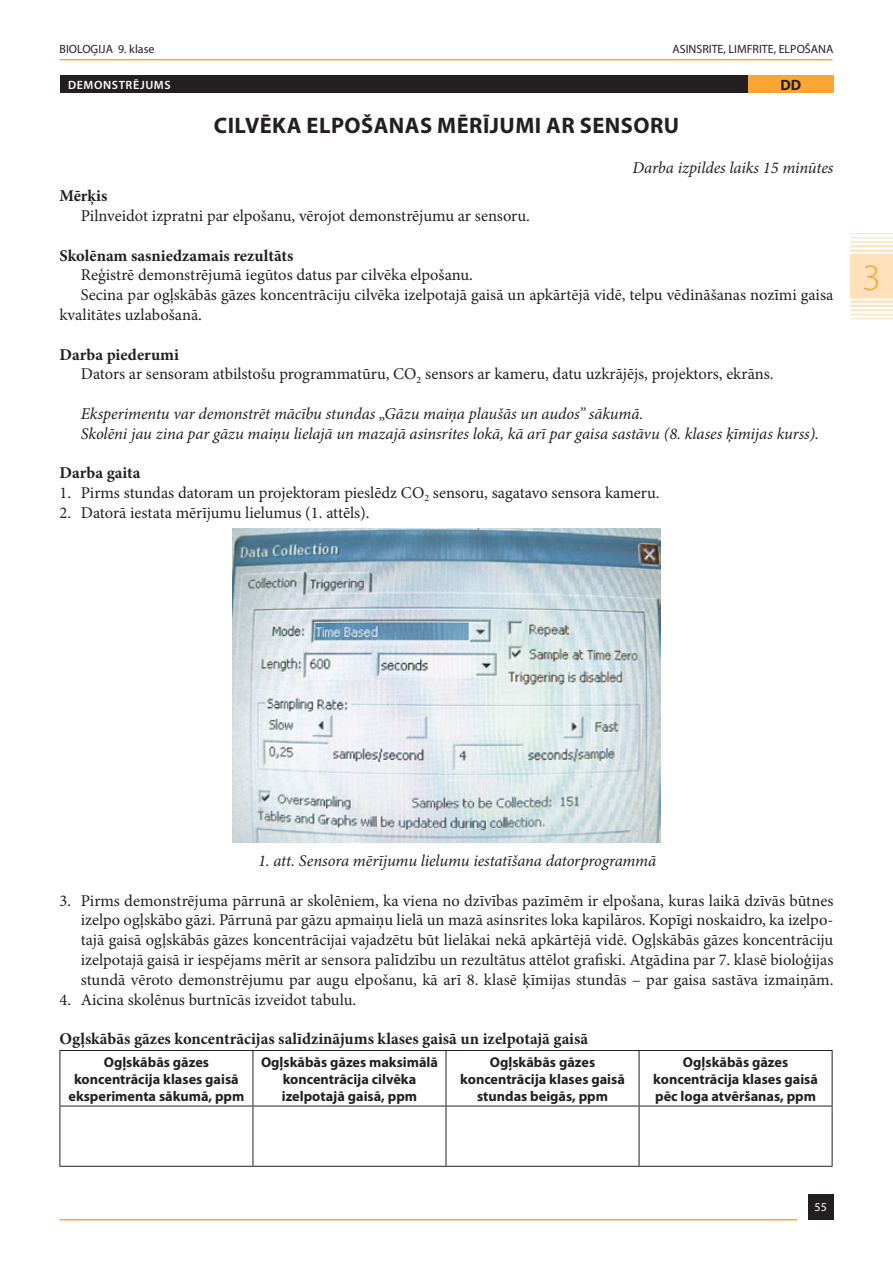
<style>
.page{position:relative;width:893px;height:1263px;background:#fff}
.page>*{position:absolute;margin:0;border:0;box-sizing:border-box;transform-origin:0 0}
.t1{font:300 37.5px "Myriad Pro";color:#faa633}
.t2{font:700 22.5px "Myriad Pro";letter-spacing:.02em;color:#231f20}
.t3{font:16.5px/19.8px "Minion Pro";letter-spacing:-.005em;color:#231f20}
.t4{font:italic 16.5px/19.8px "Minion Pro";letter-spacing:-.005em;color:#231f20}
.t5{font:700 16.5px "Minion Pro";color:#231f20}
.t6{font:700 15px "Myriad Pro";color:#231f20}
.t7{font:700 14.25px/17.1px "Myriad Pro";color:#231f20;text-align:center}
.t8{font:12px "Myriad Pro";color:#231f20}
.t9{font:600 12px "Myriad Pro";letter-spacing:.05em;color:#fff}
.t10{font:12px "Myriad Pro";color:#fff}
.s1{font-weight:700}
</style>
<div class="page">
<hr style="left:60px;top:59px;width:772px;height:1px;background:#faa633">
<div style="left:808px;top:1194px;width:25px;height:25px;background:#231f20"></div>
<hr style="left:60px;top:1219px;width:737px;height:1px;background:#faa633">
<hr style="left:850px;top:233px;width:43px;height:1px;background:#fee0bb">
<hr style="left:850px;top:237px;width:43px;height:1px;background:#fee0bb">
<hr style="left:850px;top:241px;width:43px;height:2px;background:#fee0bb">
<hr style="left:850px;top:245px;width:43px;height:2px;background:#fee0bb">
<hr style="left:850px;top:249px;width:43px;height:3px;background:#fee0bb">
<hr style="left:850px;top:254px;width:43px;height:2px;background:#fee0bb">
<hr style="left:850px;top:296px;width:43px;height:3px;background:#fee0bb">
<hr style="left:850px;top:301px;width:43px;height:2px;background:#fee0bb">
<hr style="left:850px;top:305px;width:43px;height:2px;background:#fee0bb">
<hr style="left:850px;top:309px;width:43px;height:2px;background:#fee0bb">
<hr style="left:850px;top:314px;width:43px;height:1px;background:#fee0bb">
<hr style="left:850px;top:318px;width:43px;height:1px;background:#fee0bb">
<div style="left:850px;top:255px;width:43px;height:43px;background:#fee0bb"></div>
<img style="left:232px;top:528px;width:429px;height:315px">
<hr style="left:60px;top:1050px;width:193px;height:1px;background:#231f20">
<hr style="left:60px;top:1051px;width:1px;height:55px;background:#231f20">
<hr style="left:253px;top:1050px;width:193px;height:1px;background:#231f20">
<hr style="left:253px;top:1051px;width:1px;height:55px;background:#231f20">
<hr style="left:446px;top:1050px;width:193px;height:1px;background:#231f20">
<hr style="left:446px;top:1051px;width:1px;height:55px;background:#231f20">
<hr style="left:639px;top:1050px;width:193px;height:1px;background:#231f20">
<hr style="left:639px;top:1051px;width:1px;height:55px;background:#231f20">
<hr style="left:832px;top:1051px;width:1px;height:55px;background:#231f20">
<hr style="left:60px;top:1106px;width:193px;height:1px;background:#231f20">
<hr style="left:60px;top:1106px;width:1px;height:60px;background:#231f20">
<hr style="left:253px;top:1106px;width:193px;height:1px;background:#231f20">
<hr style="left:253px;top:1106px;width:1px;height:60px;background:#231f20">
<hr style="left:446px;top:1106px;width:193px;height:1px;background:#231f20">
<hr style="left:446px;top:1106px;width:1px;height:60px;background:#231f20">
<hr style="left:639px;top:1106px;width:193px;height:1px;background:#231f20">
<hr style="left:639px;top:1106px;width:1px;height:60px;background:#231f20">
<hr style="left:832px;top:1106px;width:1px;height:60px;background:#231f20">
<hr style="left:60px;top:1166px;width:193px;height:1px;background:#231f20">
<hr style="left:253px;top:1166px;width:193px;height:1px;background:#231f20">
<hr style="left:446px;top:1166px;width:193px;height:1px;background:#231f20">
<hr style="left:639px;top:1166px;width:193px;height:1px;background:#231f20">
<div style="left:60px;top:76px;width:773px;height:17px;background:#231f20"></div>
<div style="left:748px;top:76px;width:85px;height:17px;background:#faa633"></div>
<p class="t8" style="left:60px;top:42px;width:96px">BIOLOĢIJA 9. klase</p>
<p class="t8" style="left:672px;top:42px;width:163px">ASINSRITE, LIMFRITE, ELPOŠANA</p>
<p class="t9" style="left:68px;top:77px;width:104px">DEMONSTRĒJUMS</p>
<p class="t6" style="left:780px;top:75px;width:22px">DD</p>
<h2 class="t2" style="left:214px;top:111px;width:467px">CILVĒKA ELPOŠANAS MĒRĪJUMI AR SENSORU</h2>
<p class="t4" style="left:632px;top:158px;width:203px">Darba izpildes laiks 15 minūtes</p>
<p class="t5" style="left:60px;top:184px;width:49px">Mērķis</p>
<p class="t3" style="left:81px;top:206px;width:451px">Pilnveidot izpratni par elpošanu, vērojot demonstrējumu ar sensoru.</p>
<p class="t5" style="left:60px;top:244px;width:235px">Skolēnam sasniedzamais rezultāts</p>
<p class="t3" style="left:81px;top:265px;width:394px">Reģistrē demonstrējumā iegūtos datus par cilvēka elpošanu.</p>
<p class="t3" style="left:81px;top:285px;width:754px">Secina par ogļskābās gāzes koncentrāciju cilvēka izelpotajā gaisā un apkārtējā vidē, telpu vēdināšanas nozīmi gaisa</p>
<p class="t3" style="left:60px;top:305px;width:144px">kvalitātes uzlabošanā.</p>
<p class="t3" style="left:81px;top:344px;width:694px;text-indent:-21px"><span class="s1">Darba piederumi<br></span>Dators ar sensoram atbilstošu programmatūru, CO<sub>2</sub> sensors ar kameru, datu uzkrājējs, projektors, ekrāns.</p>
<p class="t4" style="left:81px;top:404px;width:740px">Eksperimentu var demonstrēt mācību stundas „Gāzu maiņa plaušās un audos” sākumā.<br>Skolēni jau zina par gāzu maiņu lielajā un mazajā asinsrites lokā, kā arī par gaisa sastāvu (8. klases ķīmijas kurss).</p>
<p class="t5" style="left:60px;top:461px;width:82px">Darba gaita</p>
<p class="t3" style="left:60px;top:483px;width:601px">1. Pirms stundas datoram un projektoram pieslēdz CO<sub>2</sub> sensoru, sagatavo sensora kameru.</p>
<p class="t3" style="left:60px;top:503px;width:312px">2. Datorā iestata mērījumu lielumus (1. attēls).</p>
<h1 class="t1" style="left:863px;top:257px;width:20px">3</h1>
<p class="t4" style="left:258px;top:851px;width:400px">1. att. Sensora mērījumu lielumu iestatīšana datorprogrammā</p>
<p class="t3" style="left:81px;top:890px;width:754px;text-align:justify;text-indent:-21px">3. Pirms demonstrējuma pārrunā ar skolēniem, ka viena no dzīvības pazīmēm ir elpošana, kuras laikā dzīvās būtnes izelpo ogļskābo gāzi. Pārrunā par gāzu apmaiņu lielā un mazā asinsrites loka kapilāros. Kopīgi noskaidro, ka izelpo&shy;tajā gaisā ogļskābās gāzes koncentrācijai vajadzētu būt lielākai nekā apkārtējā vidē. Ogļskābās gāzes koncentrāciju izelpotajā gaisā ir iespējams mērīt ar sensora palīdzību un rezultātus attēlot grafiski. Atgādina par 7. klasē bioloģijas stundā vēroto demonstrējumu par augu elpošanu, kā arī 8. klasē ķīmijas stundās – par gaisa sastāva izmaiņām.</p>
<p class="t3" style="left:60px;top:989px;width:298px">4. Aicina skolēnus burtnīcās izveidot tabulu.</p>
<p class="t5" style="left:60px;top:1027px;width:530px">Ogļskābās gāzes koncentrācijas salīdzinājums klases gaisā un izelpotajā gaisā</p>
<p class="t7" style="left:68px;top:1053px;width:177px">Ogļskābās gāzes koncentrācija klases gaisā eksperimenta sākumā, ppm</p>
<p class="t7" style="left:261px;top:1053px;width:178px">Ogļskābās gāzes maksimālā koncentrācija cilvēka izelpotajā gaisā, ppm</p>
<p class="t7" style="left:460px;top:1053px;width:166px">Ogļskābās gāzes koncentrācija klases gaisā stundas beigās, ppm</p>
<p class="t7" style="left:653px;top:1053px;width:166px">Ogļskābās gāzes koncentrācija klases gaisā pēc loga atvēršanas, ppm</p>
<p class="t10" style="left:814px;top:1200px;width:14px">55</p>
</div>
